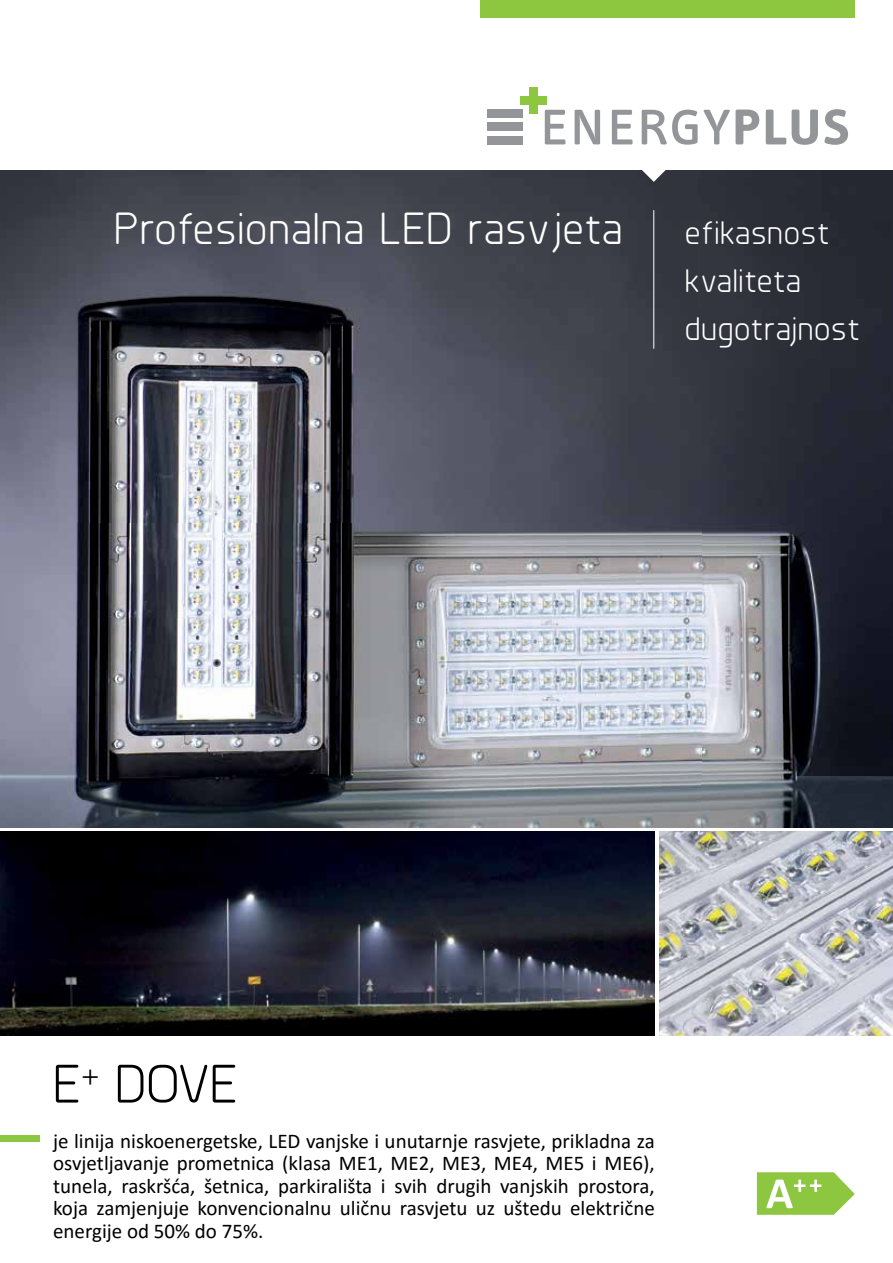
<style>
.page{position:relative;width:893px;height:1263px;background:#fff}
.page>*{position:absolute;margin:0;border:0;box-sizing:border-box;transform-origin:0 0}
.t1{font:54px "Planer";color:#000}
.t2{font:45px "Planer";letter-spacing:.02em;color:#fff}
.t3{font:33px/47.8px "Planer";letter-spacing:.02em;color:#fff}
.t4{font:21px/22.5px "Calibri";color:#000;text-align:justify}
</style>
<div class="page">
<img style="left:0;top:170px;width:893px;height:657px">
<img style="left:0;top:831px;width:655px;height:204px">
<img style="left:659px;top:831px;width:234px;height:204px">
<div style="left:480px;top:0;width:375px;height:17px;background:#8dc63f"></div>
<svg style="left:632px;top:170px;width:43px;height:12px"></svg>
<div style="left:0;top:1135px;width:39px;height:7px;background:#8dc63f"></div>
<hr style="left:653px;top:210px;width:1px;height:139px;background:#fff">
<div style="left:487px;top:109px;width:35px;height:9px;background:#939598"></div>
<div style="left:487px;top:122px;width:35px;height:9px;background:#939598"></div>
<div style="left:487px;top:136px;width:35px;height:9px;background:#939598"></div>
<div style="left:520px;top:96px;width:27px;height:9px;background:#8dc63f"></div>
<div style="left:529px;top:87px;width:9px;height:27px;background:#8dc63f"></div>
<svg style="left:545px;top:110px;width:20px;height:34px"></svg>
<svg style="left:575px;top:110px;width:25px;height:34px"></svg>
<svg style="left:612px;top:110px;width:20px;height:34px"></svg>
<svg style="left:642px;top:110px;width:56px;height:35px"></svg>
<svg style="left:704px;top:110px;width:26px;height:34px"></svg>
<svg style="left:736px;top:110px;width:23px;height:34px"></svg>
<svg style="left:766px;top:110px;width:20px;height:34px"></svg>
<svg style="left:792px;top:110px;width:26px;height:35px"></svg>
<svg style="left:824px;top:109px;width:24px;height:36px"></svg>
<svg style="left:757px;top:1172px;width:98px;height:43px"></svg>
<h2 class="t2" style="left:114px;top:202px;width:510px">Profesionalna LED rasvjeta</h2>
<h3 class="t3" style="left:685px;top:209px;width:177px">efikasnost kvaliteta dugotrajnost</h3>
<h1 class="t1" style="left:53px;top:1052px;width:186px">E<sup>+</sup> DOVE</h1>
<p class="t4" style="left:53px;top:1129px;width:603px">je linija niskoenergetske, LED vanjske i unutarnje rasvjete, prikladna za osvjetljavanje prometnica (klasa ME1, ME2, ME3, ME4, ME5 i ME6), tunela, raskršća, šetnica, parkirališta i svih drugih vanjskih prostora, koja zamjenjuje konvencionalnu uličnu rasvjetu uz uštedu električne energije od 50% do 75%.</p>
</div>
